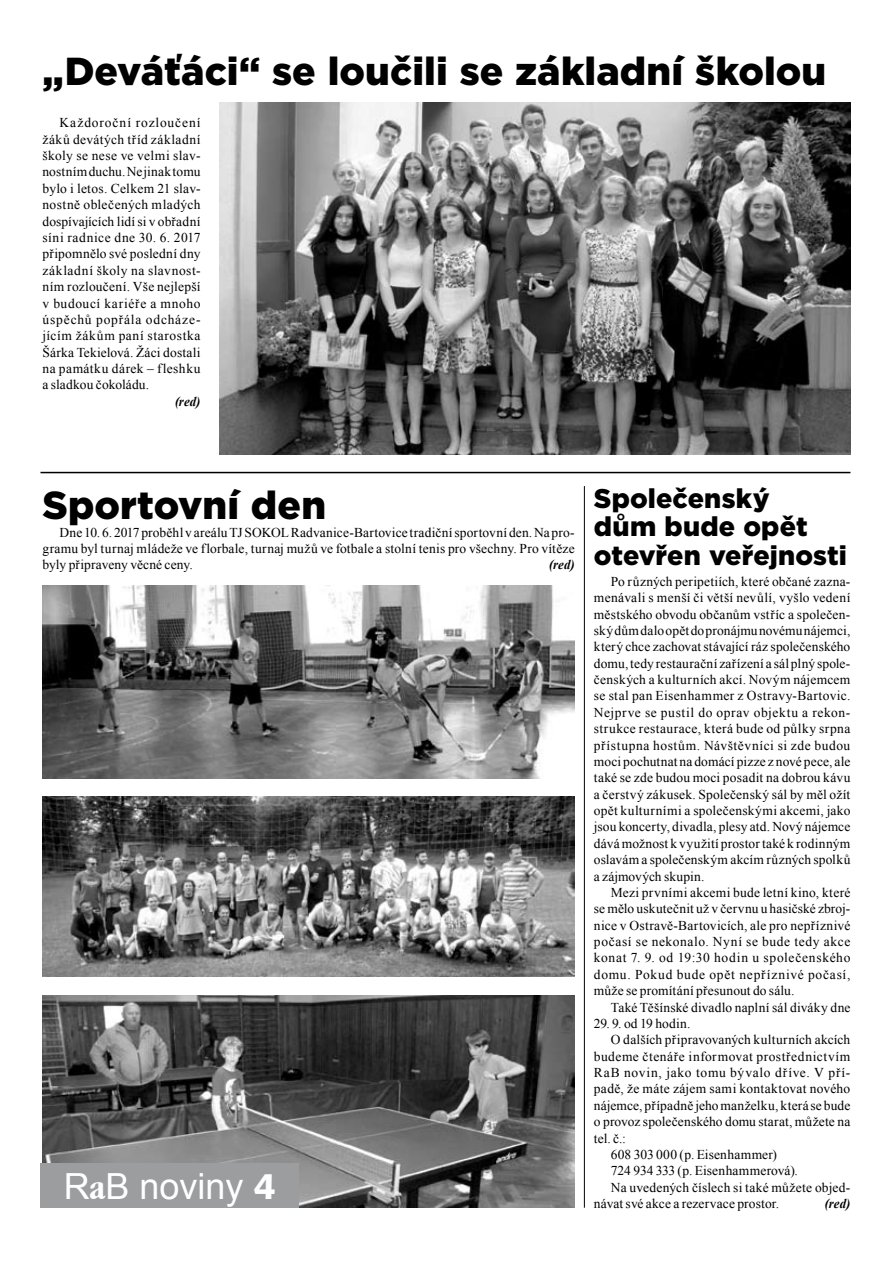
<style>
.page{position:relative;width:893px;height:1263px;background:#fff}
.page>*{position:absolute;margin:0;border:0;box-sizing:border-box;transform-origin:0 0}
.t1{font:900 39px "Gotham";color:#000}
.t2{font:36px "Arial";color:#fff}
.t3{font:900 27px/28.5px "Gotham";letter-spacing:.005em;color:#000}
.t4{font:13.5px/16.4px "Times New Roman";letter-spacing:.015em;color:#000;text-align:justify}
.t5{font:13.5px "Times New Roman";letter-spacing:.04em;color:#000}
.t6{font:13.5px "Times New Roman";letter-spacing:.055em;color:#000}
.t7{font:italic 700 13.5px "Times New Roman";letter-spacing:.015em;color:#000;scale:.95 1}
.s1{font-family:"Garmd ITC Bk Cn BTCE Bold Condensed"}
.s2{font-family:"Humanst 531 Blk BTCE Black"}
</style>
<div class="page">
<img style="left:43px;top:995px;width:532px;height:213px">
<div style="left:41px;top:1163px;width:258px;height:45px;background:#9c9d9f"></div>
<img style="left:219px;top:102px;width:631px;height:353px">
<img style="left:43px;top:797px;width:532px;height:180px">
<img style="left:43px;top:586px;width:532px;height:193px">
<hr style="left:40px;top:472px;width:810px;height:1px;background:#000">
<hr style="left:584px;top:486px;width:1px;height:722px;background:#000">
<h1 class="t1" style="left:43px;top:45px;width:785px">„Deváťáci“ se loučili se základní školou</h1>
<p class="t4" style="left:43px;top:114px;width:160px;text-indent:17px">Každoroční rozloučení žáků devátých tříd základní školy se nese ve velmi slav&shy;nostním duchu. Ne jinak tomu bylo i letos. Celkem 21 slav&shy;nostně oblečených mladých dospívajících lidí si v obřadní síni radnice dne 30. 6. 2017 připomnělo své poslední dny základní školy na slavnost&shy;ním rozloučení. Vše nejlepší v budoucí kariéře a mnoho úspěchů popřála odcháze&shy;jícím žákům paní starostka Šárka Tekielová. Žáci dostali na památku dárek – fleshku a sladkou čokoládu.</p>
<p class="t7" style="left:175px;top:392px;width:28px">(red)</p>
<h1 class="t1" style="left:43px;top:478px;width:285px">Sportovní den</h1>
<p class="t4" style="left:43px;top:524px;width:534px;text-indent:17px">Dne 10. 6. 2017 proběhl v areálu TJ SOKOL Radvanice-Bartovice tradiční sportovní den. Na pro&shy;gramu byl turnaj mládeže ve florbale, turnaj mužů ve fotbale a stolní tenis pro všechny. Pro vítěze byly připraveny věcné ceny.</p>
<p class="t7" style="left:549px;top:555px;width:28px">(red)</p>
<h2 class="t2" style="left:64px;top:1163px;width:214px">R<span class="s1">a</span>B noviny <span class="s2">4</span></h2>
<h3 class="t3" style="left:594px;top:484px;width:255px">Společenský<br>dům bude opět otevřen veřejnosti</h3>
<p class="t4" style="left:594px;top:573px;width:258px;text-indent:17px">Po různých peripetiích, které občané zazna&shy;menávali s menší či větší nevůlí, vyšlo vedení městského obvodu občanům vstříc a společen&shy;ský dům dalo opět do pronájmu novému nájemci, který chce zachovat stávající ráz společenského domu, tedy restaurační zařízení a sál plný spole&shy;čenských a kulturních akcí. Novým nájemcem se stal pan Eisenhammer z Ostravy-Bartovic.<br>Nejprve se pustil do oprav objektu a rekon&shy;strukce restaurace, která bude od půlky srpna přístupna hostům. Návštěvníci si zde budou moci pochutnat na domácí pizze z nové pece, ale také se zde budou moci posadit na dobrou kávu a čerstvý zákusek. Společenský sál by měl ožít opět kulturními a společenskými akcemi, jako jsou koncerty, divadla, plesy atd. Nový nájemce dává možnost k využití prostor také k rodinným oslavám a společenským akcím různých spolků a zájmových skupin.</p>
<p class="t4" style="left:594px;top:884px;width:258px;text-indent:17px">Mezi prvními akcemi bude letní kino, které se mělo uskutečnit už v červnu u hasičské zbroj&shy;nice v Ostravě‑Bartovicích, ale pro nepříznivé počasí se nekonalo. Nyní se bude tedy akce konat 7. 9. od 19:30 hodin u společenského domu. Pokud bude opět nepříznivé počasí, může se promítání přesunout do sálu.</p>
<p class="t4" style="left:611px;top:999px;width:241px">Také Těšínské divadlo naplní sál diváky dne</p>
<p class="t4" style="left:594px;top:1015px;width:98px">29. 9. od 19 hodin.</p>
<p class="t4" style="left:611px;top:1031px;width:241px">O dalších připravovaných kulturních akcích</p>
<p class="t5" style="left:594px;top:1047px;width:258px">budeme čtenáře informovat prostřednictvím</p>
<p class="t6" style="left:594px;top:1063px;width:258px">RaB novin, jako tomu bývalo dříve. V pří-</p>
<p class="t4" style="left:594px;top:1080px;width:258px">padě, že máte zájem sami kontaktovat nového</p>
<p class="t4" style="left:594px;top:1097px;width:258px">nájemce, případně jeho manželku, která se bude</p>
<p class="t4" style="left:594px;top:1113px;width:258px">o provoz společenského domu starat, můžete na</p>
<p class="t4" style="left:594px;top:1130px;width:33px">tel. č.:</p>
<p class="t4" style="left:611px;top:1146px;width:168px">608 303 000 (p. Eisenhammer)</p>
<p class="t4" style="left:611px;top:1162px;width:189px">724 934 333 (p. Eisenhammerová).</p>
<p class="t4" style="left:611px;top:1179px;width:241px">Na uvedených číslech si také můžete objed-</p>
<p class="t4" style="left:594px;top:1195px;width:187px">návat své akce a rezervace prostor.</p>
<p class="t7" style="left:825px;top:1194px;width:28px">(red)</p>
</div>
